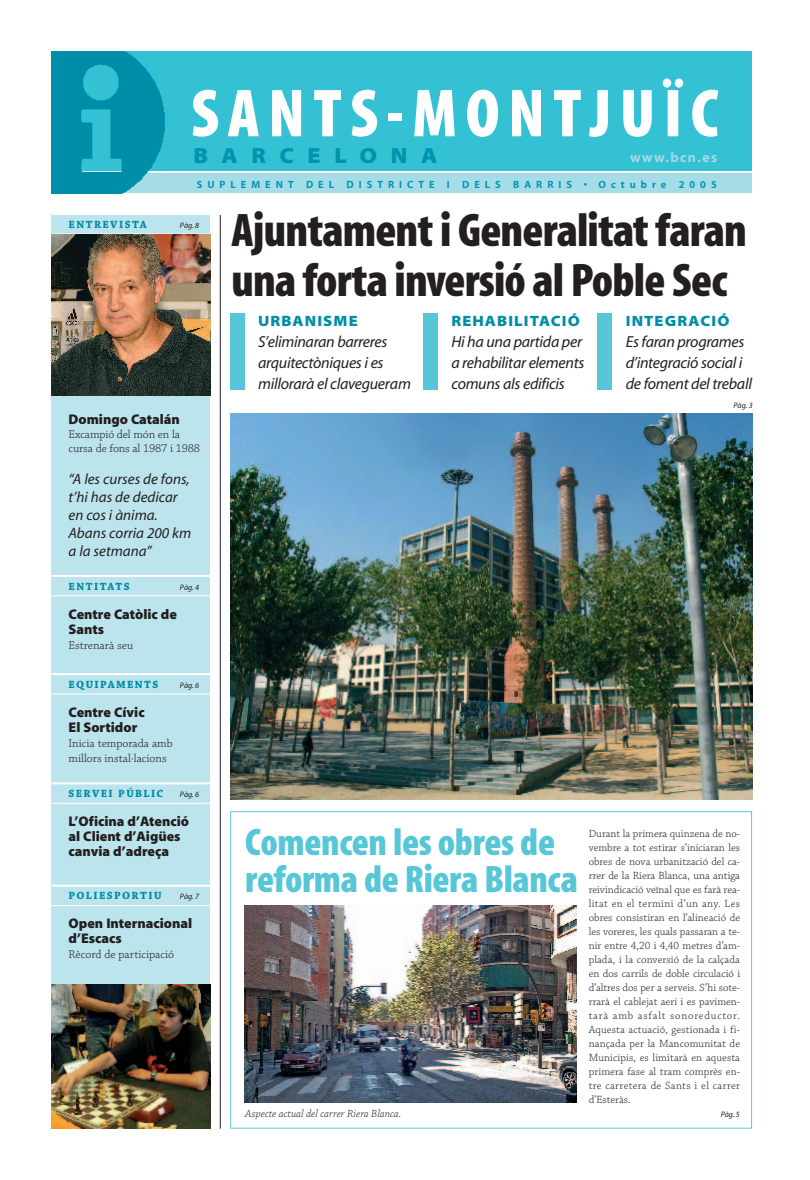
<style>
.page{position:relative;width:810px;height:1180px;background:#fff}
.page>*{position:absolute;margin:0;border:0;box-sizing:border-box;transform-origin:0 0}
.t1{font:700 condensed 68.5px "Myriad MM";letter-spacing:.125em;color:#fff}
.t2{font:700 condensed 47.4px/49.9px "Myriad MM";letter-spacing:-.02em;color:#231f20}
.t3{font:700 condensed 38.5px/37px "Myriad MM";letter-spacing:-.01em;color:#57c7d8}
.t4{font:800 expanded 22px "Myriad MM";letter-spacing:.615em;color:#0094af}
.t5{font:italic 16px/21px "Myriad MM";letter-spacing:-.02em;color:#231f20}
.t6{font:italic 15px/18px "Myriad MM";color:#231f20}
.t7{font:800 expanded 15px "Myriad MM";letter-spacing:.075em;color:#008da8}
.t8{font:800 14px/15px "Myriad MM";color:#231f20}
.t9{font:700 14px "Myriad MM";letter-spacing:.1em;color:#a4dce8}
.t10{font:12px/14px "Chaparral MM";color:#231f20}
.t11{font:11px/14px "Chaparral MM";letter-spacing:.015em;color:#231f20;text-align:justify}
.t12{font:700 11px "Chaparral MM";letter-spacing:.13em;color:#008da8}
.t13{font:italic 300 11px "Chaparral MM";color:#231f20}
.t14{font:700 10.5px "Myriad MM";letter-spacing:.475em;color:#0094af}
.t15{font:italic 8px "Myriad MM";color:#231f20}
</style>
<div class="page">
<img style="left:51px;top:51px;width:702px;height:1078px">
<h1 class="t1" style="left:191px;top:89px;width:528px">SANTS-MONTJUÏC</h1>
<h3 class="t4" style="left:193px;top:147px;width:245px">BARCELONA</h3>
<p class="t14" style="left:197px;top:180px;width:521px">SUPLEMENT DEL DISTRICTE I DELS BARRIS • Octubre 2005</p>
<p class="t9" style="left:630px;top:152px;width:88px">www.bcn.es</p>
<p class="t12" style="left:69px;top:220px;width:80px">ENTREVISTA</p>
<p class="t15" style="left:180px;top:222px;width:21px">Pàg. 8</p>
<p class="t8" style="left:69px;top:413px;width:113px">Domingo Catalán</p>
<p class="t10" style="left:69px;top:428px;width:133px">Excampió del món en la cursa de fons al 1987 i 1988</p>
<h3 class="t6" style="left:69px;top:471px;width:124px">“A les curses de fons, t’hi has de dedicar en cos i ànima.<br>Abans corria 200 km a la setmana”</h3>
<p class="t12" style="left:69px;top:582px;width:63px">ENTITATS</p>
<p class="t15" style="left:180px;top:584px;width:21px">Pàg. 4</p>
<p class="t8" style="left:69px;top:608px;width:110px">Centre Catòlic de<br>Sants</p>
<p class="t10" style="left:69px;top:639px;width:66px">Estrenarà seu</p>
<p class="t12" style="left:69px;top:680px;width:91px">EQUIPAMENTS</p>
<p class="t15" style="left:180px;top:682px;width:21px">Pàg. 6</p>
<p class="t8" style="left:69px;top:706px;width:78px">Centre Cívic<br>El Sortidor</p>
<p class="t10" style="left:69px;top:737px;width:106px;line-height:15px">Inicia temporada amb millors instal·lacions</p>
<p class="t12" style="left:69px;top:790px;width:96px">SERVEI PÚBLIC</p>
<p class="t15" style="left:180px;top:792px;width:21px">Pàg. 6</p>
<p class="t8" style="left:69px;top:815px;width:122px">L’Oficina d’Atenció al Client d’Aigües canvia d’adreça</p>
<p class="t12" style="left:69px;top:892px;width:94px">POLIESPORTIU</p>
<p class="t15" style="left:180px;top:894px;width:21px">Pàg.7</p>
<p class="t8" style="left:69px;top:917px;width:125px">Open Internacional d’Escacs</p>
<p class="t10" style="left:69px;top:949px;width:107px">Rècord de participació</p>
<h2 class="t2" style="left:231px;top:210px;width:517px">Ajuntament i Generalitat faran una forta inversió al Poble Sec</h2>
<h3 class="t7" style="left:258px;top:315px;width:101px">URBANISME</h3>
<h3 class="t5" style="left:258px;top:332px;width:154px">S’eliminaran barreres arquitectòniques i es millorarà el clavegueram</h3>
<h3 class="t7" style="left:451px;top:315px;width:130px">REHABILITACIÓ</h3>
<h3 class="t5" style="left:451px;top:332px;width:134px">Hi ha una partida per a rehabilitar elements comuns als edificis</h3>
<h3 class="t7" style="left:625px;top:315px;width:105px">INTEGRACIÓ</h3>
<h3 class="t5" style="left:625px;top:332px;width:128px">Es faran programes d’integració social i de foment del treball</h3>
<p class="t15" style="left:733px;top:402px;width:21px">Pàg. 3</p>
<h3 class="t3" style="left:245px;top:827px;width:334px">Comencen les obres de reforma de Riera Blanca</h3>
<p class="t13" style="left:245px;top:1109px;width:157px">Aspecte actual del carrer Riera Blanca.</p>
<p class="t11" style="left:588px;top:827px;width:153px">Durant la primera quinzena de no&shy;vembre a tot estirar s’iniciaran les obres de nova urbanització del ca&shy;rrer de la Riera Blanca, una antiga reivindicació veïnal que es farà rea&shy;litat en el termini d’un any. Les obres consistiran en l’alineació de les voreres, les quals passaran a te&shy;nir entre 4,20 i 4,40 metres d’am&shy;plada, i la conversió de la calçada en dos carrils de doble circulació i d’altres dos per a serveis. S’hi sote&shy;rrarà el cablejat aeri i es pavimen&shy;tarà amb asfalt sonoreductor.<br>Aquesta actuació, gestionada i fi&shy;nançada per la Mancomunitat de Municipis, es limitarà en aquesta primera fase al tram comprès en&shy;tre carretera de Sants i el carrer d’Esteràs.</p>
<p class="t15" style="left:720px;top:1111px;width:21px">Pàg. 5</p>
</div>
